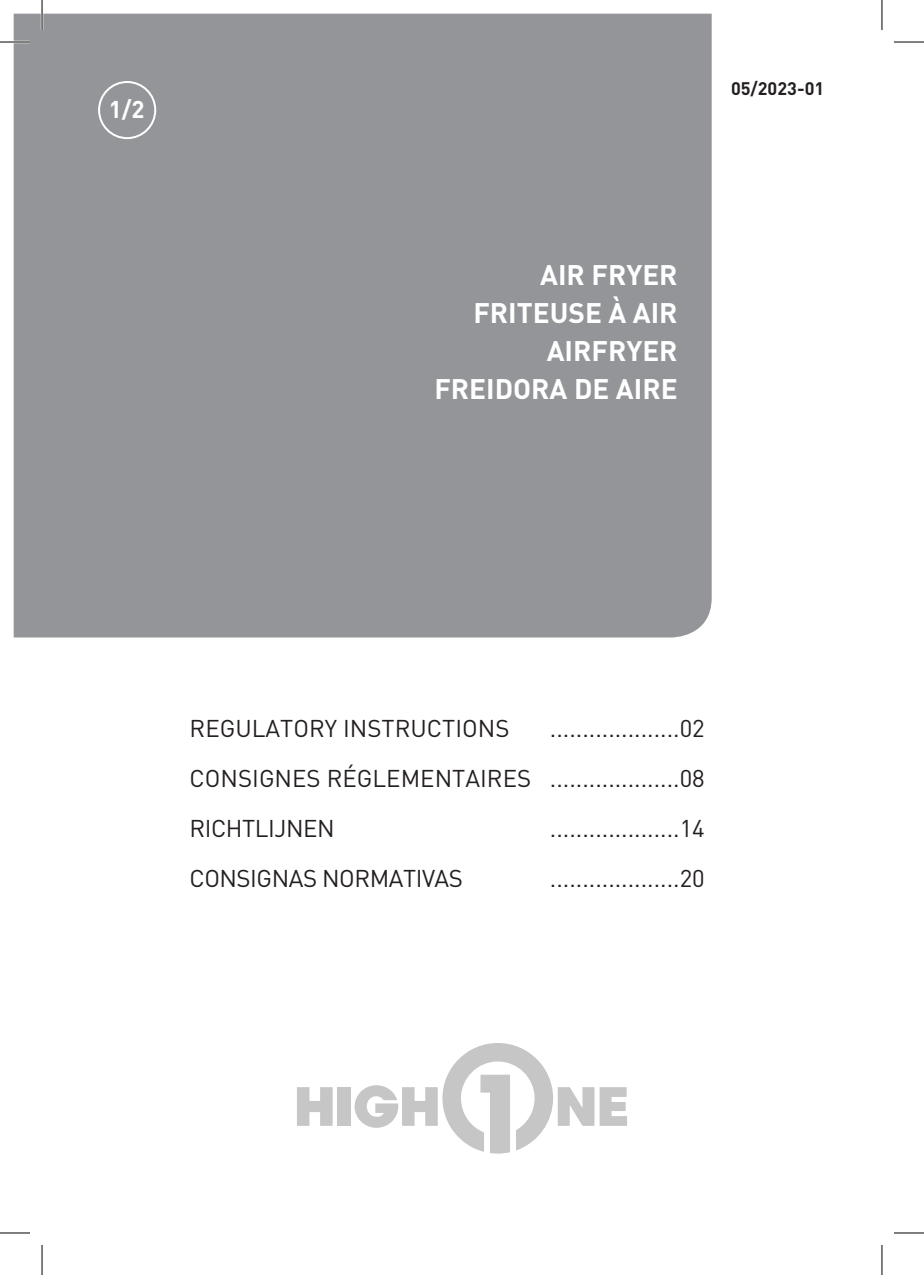
<style>
.page{position:relative;width:924px;height:1275px;background:#fff}
.page>*{position:absolute;margin:0;border:0;box-sizing:border-box;transform-origin:0 0}
.Product_Name{font:700 28px "DIN Pro";color:#fff}
.t1{font:24px "DIN Pro";color:#231f20}
.t2{font:24px "DIN Pro";letter-spacing:-.02em;color:#231f20}
.Body{font:700 24px "DIN Pro";color:#fff}
.Body-2{font:700 18px "DIN Pro";color:#231f20}
</style>
<div class="page">
<svg style="left:297px;top:1087px;width:35px;height:38px"></svg>
<div style="left:337px;top:1087px;width:13px;height:38px;background:#c6c6c6"></div>
<svg style="left:354px;top:1043px;width:272px;height:110px"></svg>
<div style="left:14px;top:14px;width:697px;height:623px;background:#939598"></div>
<div style="left:98px;top:81px;width:58px;height:58px;border:2px solid #fff;border-radius:50%"></div>
<hr style="left:0;top:41px;width:30px;height:2px;background:#fff">
<hr style="left:41px;top:0;width:2px;height:30px;background:#fff">
<hr style="left:0;top:42px;width:30px;height:1px;background:#000">
<hr style="left:893px;top:42px;width:30px;height:1px;background:#000">
<hr style="left:0;top:1232px;width:30px;height:1px;background:#000">
<hr style="left:893px;top:1232px;width:30px;height:1px;background:#000">
<hr style="left:42px;top:0;width:1px;height:30px;background:#000">
<hr style="left:42px;top:1245px;width:1px;height:30px;background:#000">
<hr style="left:881px;top:0;width:1px;height:30px;background:#000">
<hr style="left:881px;top:1245px;width:1px;height:30px;background:#000">
<p class="Body" style="left:109px;top:93px;width:37px">1/2</p>
<p class="Body-2" style="left:730px;top:77px;width:95px">05/2023-01</p>
<p class="Product_Name" style="left:540px;top:256px;width:139px">AIR FRYER</p>
<p class="Product_Name" style="left:473px;top:294px;width:206px">FRITEUSE À AIR</p>
<p class="Product_Name" style="left:546px;top:332px;width:132px">AIRFRYER</p>
<p class="Product_Name" style="left:434px;top:370px;width:245px">FREIDORA DE AIRE</p>
<p class="t1" style="left:189px;top:711px;width:321px">REGULATORY INSTRUCTIONS</p>
<p class="t1" style="left:549px;top:711px;width:156px">....................02</p>
<p class="t1" style="left:189px;top:761px;width:516px">CONSIGNES RÉGLEMENTAIRES ....................08</p>
<p class="t2" style="left:189px;top:811px;width:146px">RICHTLIJNEN</p>
<p class="t1" style="left:549px;top:811px;width:156px">....................14</p>
<p class="t2" style="left:189px;top:861px;width:275px">CONSIGNAS NORMATIVAS</p>
<p class="t1" style="left:549px;top:861px;width:156px">....................20</p>
</div>
